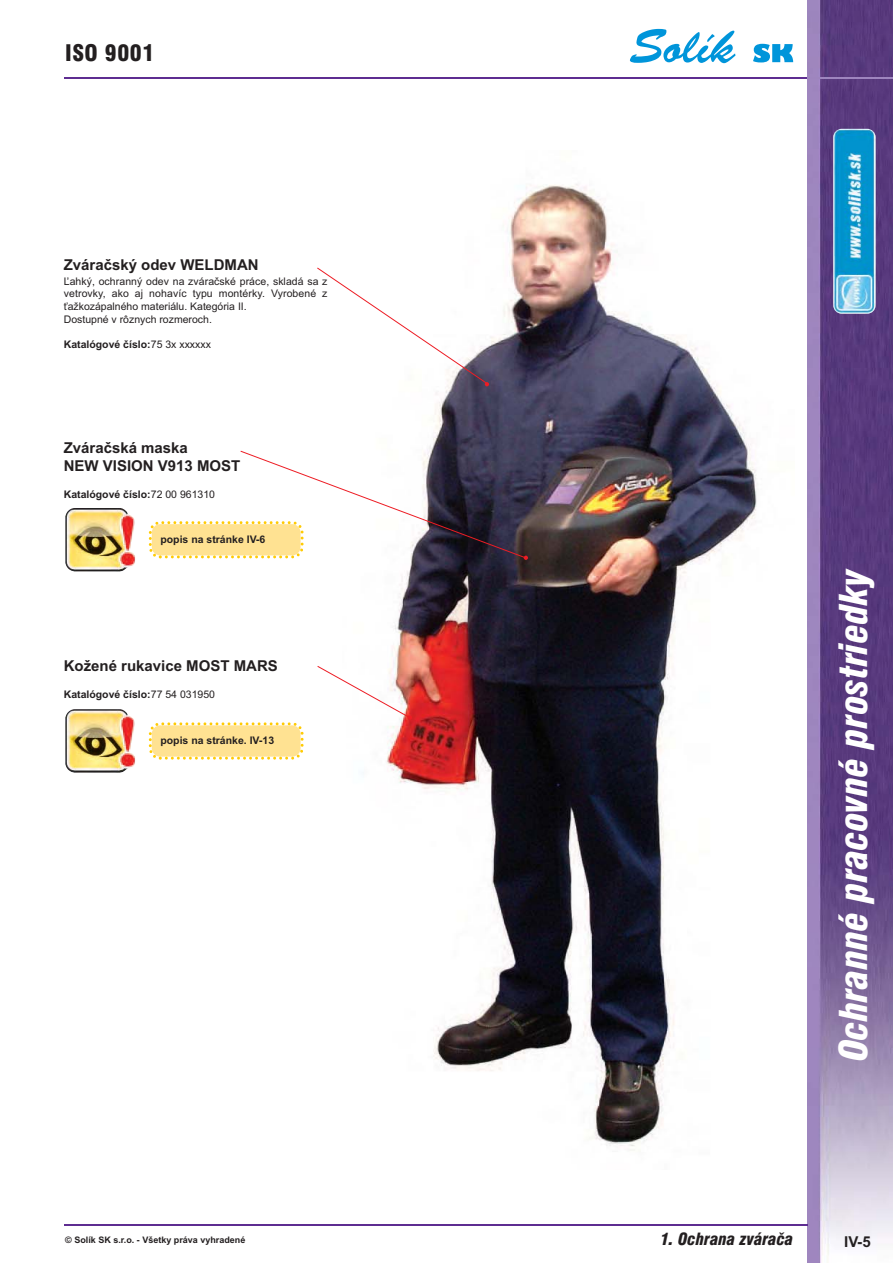
<style>
.page{position:relative;width:893px;height:1263px;background:#fff}
.page>*{position:absolute;margin:0;border:0;box-sizing:border-box;transform-origin:0 0}
.t1{font:italic 37.5px "Swis 721 Blk Cn EU";color:#fff}
.t2{font:21px "Swis 721 Blk Cn PL";letter-spacing:.025em;color:#231f20}
.t3{font:italic 16.5px "Swis 721 Blk Cn EU";color:#231f20}
.t4{font:700 15px/18px "Arial";color:#231f20}
.t5{font:10.5px/12.6px "Arial";letter-spacing:.005em;color:#231f20}
.t6{font:700 10.5px "Arial";color:#231f20}
.t7{font:700 9px "Arial";color:#231f20}
.s1{font-weight:400}
</style>
<div class="page">
<img style="left:386px;top:184px;width:371px;height:967px">
<img style="left:808px;top:0;width:85px;height:1263px">
<hr style="left:64px;top:77px;width:744px;height:1px;background:#5e2d91">
<hr style="left:808px;top:77px;width:85px;height:1px;background:#9e85be">
<hr style="left:64px;top:1224px;width:744px;height:2px;background:#5e2d91">
<svg style="left:630px;top:29px;width:163px;height:34px"></svg>
<img style="left:833px;top:129px;width:43px;height:185px;border-radius:9px">
<img style="left:65px;top:508px;width:71px;height:64px">
<img style="left:65px;top:709px;width:71px;height:64px">
<svg style="left:148px;top:722px;width:156px;height:38px;background:#ffe59a"></svg>
<svg style="left:317px;top:267px;width:172px;height:119px"></svg>
<svg style="left:317px;top:665px;width:95px;height:55px"></svg>
<svg style="left:148px;top:450px;width:380px;height:110px"></svg>
<h2 class="t2" style="left:65px;top:40px;width:91px">ISO 9001</h2>
<h3 class="t4" style="left:64px;top:257px;width:196px">Zváračský odev WELDMAN</h3>
<p class="t5" style="left:64px;top:276px;width:265px">Ľahký, ochranný odev na zváračské práce, skladá sa z vetrovky, ako aj nohavíc typu montérky. Vyrobené z ťažkozápalného materiálu. Kategória II.<br>Dostupné v rôznych rozmeroch.</p>
<p class="t6" style="left:64px;top:340px;width:149px">Katalógové číslo:<span class="s1">75 3x xxxxxx</span></p>
<h3 class="t4" style="left:64px;top:440px;width:178px">Zváračská maska<br>NEW VISION V913 MOST</h3>
<p class="t6" style="left:64px;top:491px;width:153px">Katalógové číslo:<span class="s1">72 00 961310</span></p>
<p class="t6" style="left:160px;top:535px;width:106px">popis na stránke IV-6</p>
<h3 class="t4" style="left:64px;top:658px;width:216px">Kožené rukavice MOST MARS</h3>
<p class="t6" style="left:64px;top:690px;width:153px">Katalógové číslo:<span class="s1">77 54 031950</span></p>
<p class="t6" style="left:160px;top:736px;width:115px">popis na stránke. IV-13</p>
<h1 class="t1" style="left:832px;top:1061px;width:494px;rotate:-90deg">Ochranné pracovné prostriedky</h1>
<h3 class="t3" style="left:660px;top:1229px;width:135px">1. Ochrana zvárača</h3>
<p class="t7" style="left:65px;top:1237px;width:182px">© Solík SK s.r.o. - Všetky práva vyhradené</p>
<h3 class="t4" style="left:844px;top:1234px;width:28px">IV-5</h3>
</div>
